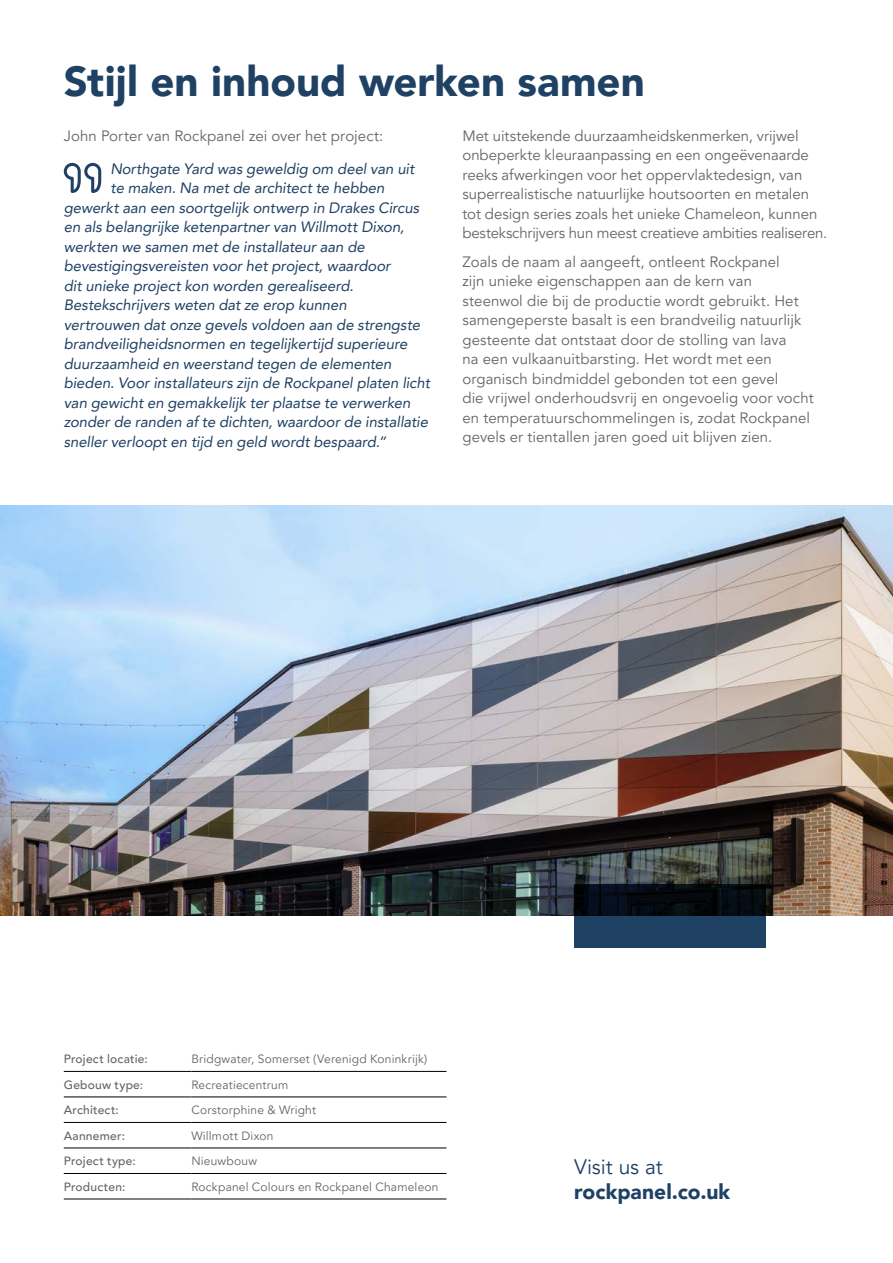
<style>
.page{position:relative;width:893px;height:1263px;background:#fff}
.page>*{position:absolute;margin:0;border:0;box-sizing:border-box;transform-origin:0 0}
.t1{font:900 42px "Avenir LT Pro";color:#1e4164}
.t2{font:900 21px "Avenir LT Pro";color:#1e4164}
.t3{font:21px "Avenir LT Pro";color:#1e4164}
.t4{font:15px/19.5px "Avenir LT Pro";letter-spacing:.005em;color:#636466}
.t5{font:italic 15px "Avenir LT Pro";letter-spacing:-.005em;color:#1e4164}
.t6{font:12px "Avenir LT Pro";letter-spacing:.015em;color:#636466}
.t7{font:500 12px "Avenir LT Pro";letter-spacing:.02em;color:#636466}
</style>
<div class="page">
<img style="left:0;top:505px;width:893px;height:411px">
<hr style="left:64px;top:1071px;width:127px;height:1px;background:#000">
<hr style="left:191px;top:1071px;width:255px;height:1px;background:#000">
<hr style="left:64px;top:1097px;width:127px;height:1px;background:#000">
<hr style="left:191px;top:1097px;width:255px;height:1px;background:#000">
<hr style="left:64px;top:1122px;width:127px;height:1px;background:#000">
<hr style="left:191px;top:1122px;width:255px;height:1px;background:#000">
<hr style="left:64px;top:1148px;width:127px;height:1px;background:#000">
<hr style="left:191px;top:1148px;width:255px;height:1px;background:#000">
<hr style="left:64px;top:1173px;width:127px;height:1px;background:#000">
<hr style="left:191px;top:1173px;width:255px;height:1px;background:#000">
<hr style="left:64px;top:1199px;width:127px;height:1px;background:#000">
<hr style="left:191px;top:1199px;width:255px;height:1px;background:#000">
<svg style="left:574px;top:884px;width:191px;height:63px;background:#112539"></svg>
<svg style="left:64px;top:163px;width:37px;height:30px"></svg>
<h1 class="t1" style="left:64px;top:56px;width:582px">Stijl en inhoud werken samen</h1>
<p class="t4" style="left:64px;top:126px;width:321px">John Porter van Rockpanel zei over het project:</p>
<p class="t5" style="left:111px;top:159px;width:305px">Northgate Yard was geweldig om deel van uit</p>
<p class="t5" style="left:111px;top:179px;width:275px">te maken. Na met de architect te hebben</p>
<p class="t5" style="left:64px;top:198px;width:357px">gewerkt aan een soortgelijk ontwerp in Drakes Circus</p>
<p class="t5" style="left:64px;top:218px;width:342px">en als belangrijke ketenpartner van Willmott Dixon,</p>
<p class="t5" style="left:64px;top:237px;width:303px">werkten we samen met de installateur aan de</p>
<p class="t5" style="left:64px;top:257px;width:328px">bevestigingsvereisten voor het project, waardoor</p>
<p class="t5" style="left:64px;top:276px;width:291px">dit unieke project kon worden gerealiseerd.</p>
<p class="t5" style="left:64px;top:296px;width:285px">Bestekschrijvers weten dat ze erop kunnen</p>
<p class="t5" style="left:64px;top:315px;width:358px">vertrouwen dat onze gevels voldoen aan de strengste</p>
<p class="t5" style="left:64px;top:335px;width:345px">brandveiligheidsnormen en tegelijkertijd superieure</p>
<p class="t5" style="left:64px;top:354px;width:329px">duurzaamheid en weerstand tegen de elementen</p>
<p class="t5" style="left:64px;top:374px;width:368px">bieden. Voor installateurs zijn de Rockpanel platen licht</p>
<p class="t5" style="left:64px;top:393px;width:348px">van gewicht en gemakkelijk ter plaatse te verwerken</p>
<p class="t5" style="left:64px;top:413px;width:366px">zonder de randen af te dichten, waardoor de installatie</p>
<p class="t5" style="left:64px;top:432px;width:324px">sneller verloopt en tijd en geld wordt bespaard.”</p>
<p class="t4" style="left:462px;top:126px;width:366px">Met uitstekende duurzaamheidskenmerken, vrijwel onbeperkte kleuraanpassing en een ongeëvenaarde reeks afwerkingen voor het oppervlaktedesign, van superrealistische natuurlijke houtsoorten en metalen tot design series zoals het unieke Chameleon, kunnen bestekschrijvers hun meest creatieve ambities realiseren.</p>
<p class="t4" style="left:462px;top:252px;width:353px">Zoals de naam al aangeeft, ontleent Rockpanel<br>zijn unieke eigenschappen aan de kern van steenwol die bij de productie wordt gebruikt. Het samengeperste basalt is een brandveilig natuurlijk gesteente dat ontstaat door de stolling van lava<br>na een vulkaanuitbarsting. Het wordt met een organisch bindmiddel gebonden tot een gevel<br>die vrijwel onderhoudsvrij en ongevoelig voor vocht en temperatuurschommelingen is, zodat Rockpanel gevels er tientallen jaren goed uit blijven zien.</p>
<p class="t7" style="left:64px;top:1052px;width:86px">Project locatie:</p>
<p class="t6" style="left:191px;top:1052px;width:237px">Bridgwater, Somerset (Verenigd Koninkrijk)</p>
<p class="t7" style="left:64px;top:1077px;width:81px">Gebouw type:</p>
<p class="t6" style="left:191px;top:1077px;width:98px">Recreatiecentrum</p>
<p class="t7" style="left:64px;top:1103px;width:57px">Architect:</p>
<p class="t6" style="left:191px;top:1103px;width:126px">Corstorphine &amp; Wright</p>
<p class="t7" style="left:64px;top:1128px;width:63px">Aannemer:</p>
<p class="t6" style="left:191px;top:1128px;width:84px">Willmott Dixon</p>
<p class="t7" style="left:64px;top:1154px;width:74px">Project type:</p>
<p class="t6" style="left:191px;top:1154px;width:67px">Nieuwbouw</p>
<p class="t7" style="left:64px;top:1179px;width:63px">Producten:</p>
<p class="t6" style="left:191px;top:1179px;width:249px">Rockpanel Colours en Rockpanel Chameleon</p>
<h2 class="t3" style="left:574px;top:1154px;width:90px">Visit us at</h2>
<h2 class="t2" style="left:574px;top:1179px;width:158px">rockpanel.co.uk</h2>
</div>
